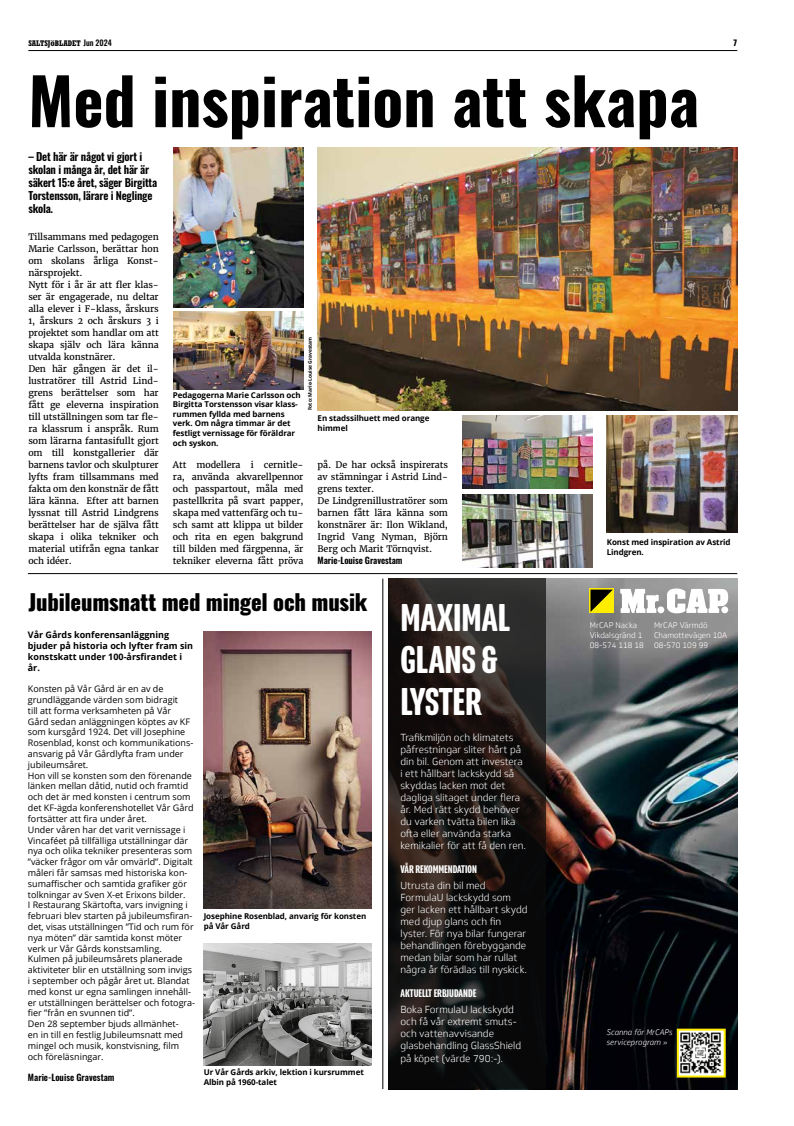
<style>
.page{position:relative;width:794px;height:1126px;background:#fff}
.page>*{position:absolute;margin:0;border:0;box-sizing:border-box;transform-origin:0 0}
.t1{font:700 64px "Oswald";color:#000}
.t2{font:500 42.1px/42.1px "Program Nar OT";color:#fff}
.t3{font:800 22px "Oswald";letter-spacing:-.01em;color:#000}
.t4{font:500 12px "Program Nar OT";color:#fff}
.t5{font:600 11px/13.2px "Oswald";letter-spacing:-.02em;color:#000}
.t6{font:300 10px/12px "Soleto";color:#fff}
.t7{font:9px/10.8px "Open Sans";color:#000}
.t8{font:9px/12px "Merriweather";letter-spacing:-.01em;color:#000}
.t9{font:700 9px/10.8px "Open Sans";color:#000}
.t10{font:600 9px "Oswald";letter-spacing:-.005em;color:#000}
.t11{font:700 8px/9.6px "Open Sans";letter-spacing:-.01em;color:#000}
.t12{font:300 8px/10px "Soleto";color:#fff}
.t13{font:italic 300 8px/10px "Soleto";color:#fff}
.t14{font:700 condensed 8px "Rockwell";color:#000}
.t15{font:800 8px "Oswald";color:#000}
.t16{font:700 5px "Open Sans";letter-spacing:-.01em;color:#000}
.s1{font-size:6.4px}
.s2{font-family:"Oswald";font-weight:500;font-stretch:normal}
</style>
<div class="page">
<hr style="left:28px;top:50px;width:709px;height:1px;background:#000">
<img style="left:546px;top:578px;width:191px;height:510px">
<svg style="left:388px;top:578px;width:158px;height:510px;background:#1a1615"></svg>
<div style="left:590px;top:589px;width:24px;height:24px;background:#ffed00"></div>
<svg style="left:590px;top:589px;width:23px;height:23px"></svg>
<svg style="left:620px;top:589px;width:38px;height:24px"></svg>
<div style="left:657px;top:606px;width:7px;height:7px;background:#fff;border-radius:50%"></div>
<svg style="left:667px;top:588px;width:61px;height:25px"></svg>
<img style="left:680px;top:1031px;width:42px;height:43px">
<div style="left:677px;top:1028px;width:48px;height:49px;border:2px solid #ffed00"></div>
<hr style="left:28px;top:573px;width:709px;height:1px;background:#000">
<hr style="left:383px;top:578px;width:1px;height:510px;background:#000">
<img style="left:204px;top:631px;width:167px;height:277px">
<img style="left:204px;top:943px;width:167px;height:122px">
<img style="left:173px;top:147px;width:130px;height:160px">
<img style="left:317px;top:147px;width:420px;height:263px">
<img style="left:173px;top:312px;width:130px;height:77px">
<img style="left:462px;top:415px;width:130px;height:73px">
<img style="left:462px;top:494px;width:130px;height:73px">
<img style="left:607px;top:415px;width:130px;height:117px">
<p class="t14" style="left:28px;top:39px;width:85px">SALTSJ<span class="s1">Ö</span>BLADET <span class="s2">Jun 2024</span></p>
<p class="t15" style="left:733px;top:39px;width:5px">7</p>
<h1 class="t1" style="left:28px;top:68px;width:672px">Med inspiration att skapa</h1>
<p class="t5" style="left:28px;top:150px;width:130px">– Det här är något vi gjort i skolan i många år, det här är säkert 15:e året, säger Birgitta<br>Torstensson, lärare i Neglinge skola.</p>
<p class="t8" style="left:28px;top:231px;width:132px">Tillsammans med pedagogen<br>Marie Carlsson, berättar hon om skolans årliga Konst&shy;närsprojekt.<br>Nytt för i år är att fler klas&shy;ser är engagerade, nu deltar alla elever i F-klass, årskurs<br>1, årskurs 2 och årskurs 3 i projektet som handlar om att skapa själv och lära känna utvalda konstnärer.<br>Den här gången är det il&shy;lustratörer till Astrid Lind&shy;grens berättelser som har fått ge eleverna inspiration till utställningen som tar fle&shy;ra klassrum i anspråk. Rum som lärarna fantasifullt gjort om till konstgallerier där barnens tavlor och skulpturer lyfts fram tillsammans med fakta om den konstnär de fått lära känna. Efter att barnen lyssnat till Astrid Lindgrens berättelser har de själva fått skapa i olika tekniker och material utifrån egna tankar och idéer.</p>
<p class="t16" style="left:306px;top:410px;width:75px;rotate:-90deg">Foto: Marie-Louise Gravestam</p>
<p class="t11" style="left:173px;top:389px;width:129px">Pedagogerna Marie Carlsson och<br>Birgitta Torstensson visar klass&shy;rummen fyllda med barnens verk. Om några timmar är det festligt vernissage för föräldrar och syskon.</p>
<p class="t11" style="left:317px;top:413px;width:113px">En stadssilhuett med orange himmel</p>
<p class="t8" style="left:317px;top:459px;width:132px">på. De har också inspirerats av stämningar i Astrid Lind&shy;grens texter.<br>De Lindgrenillustratörer som barnen fått lära känna som konstnärer är: Ilon Wikland,<br>Ingrid Vang Nyman, Björn<br>Berg och Marit Törnqvist.</p>
<p class="t10" style="left:317px;top:556px;width:86px">Marie-Louise Gravestam</p>
<p class="t8" style="left:173px;top:459px;width:132px;text-align:justify">Att modellera i cernitle&shy;ra, använda akvarellpennor och passpartout, måla med pastellkrita på svart papper, skapa med vattenfärg och tu&shy;sch samt att klippa ut bilder och rita en egen bakgrund till bilden med färgpenna, är tekniker eleverna fått pröva</p>
<h3 class="t3" style="left:28px;top:591px;width:341px">Jubileumsnatt med mingel och musik</h3>
<p class="t9" style="left:28px;top:629px;width:167px">Vår Gårds konferensanläggning bjuder på historia och lyfter fram sin konstskatt under 100-årsfirandet i år.</p>
<p class="t7" style="left:28px;top:683px;width:169px">Konsten på Vår Gård är en av de grundläggande värden som bidragit<br>till att forma verksamheten på Vår<br>Gård sedan anläggningen köptes av KF som kursgård 1924. Det vill Josephine Rosenblad, konst och kommunikations&shy;ansvarig på Vår Gårdlyfta fram under jubileumsåret.<br>Hon vill se konsten som den förenande länken mellan dåtid, nutid och framtid och det är med konsten i centrum som det KF-ägda konferenshotellet Vår Gård fortsätter att fira under året.<br>Under våren har det varit vernissage i Vincaféet på tillfälliga utställningar där nya och olika tekniker presenteras som ”väcker frågor om vår omvärld”. Digitalt måleri får samsas med historiska kon&shy;sumaffischer och samtida grafiker gör tolkningar av Sven X-et Erixons bilder.<br>I Restaurang Skärtofta, vars invigning i februari blev starten på jubileumsfiran&shy;det, visas utställningen ”Tid och rum för nya möten” där samtida konst möter verk ur Vår Gårds konstsamling.<br>Kulmen på jubileumsårets planerade aktiviteter blir en utställning som invigs i september och pågår året ut. Blandat med konst ur egna samlingen innehåll&shy;er utställningen berättelser och fotogra&shy;fier ”från en svunnen tid”.<br>Den 28 september bjuds allmänhet-<br>en in till en festlig Jubileumsnatt med mingel och musik, konstvisning, film och föreläsningar.</p>
<p class="t10" style="left:28px;top:1072px;width:88px">Marie-Louise Gravestam</p>
<p class="t11" style="left:204px;top:911px;width:164px">Josephine Rosenblad, anvarig för konsten på Vår Gård</p>
<p class="t11" style="left:204px;top:1067px;width:162px">Ur Vår Gårds arkiv, lektion i kursrummet<br>Albin på 1960-talet</p>
<h2 class="t2" style="left:400px;top:596px;width:111px">MAXIMAL<br>GLANS &amp;<br>LYSTER</h2>
<p class="t6" style="left:400px;top:731px;width:127px">Trafikmiljön och klimatets påfrestningar sliter hårt på din bil. Genom att investera i ett hållbart lackskydd så skyddas lacken mot det dagliga slitaget under flera år. Med rätt skydd behöver du varken tvätta bilen lika ofta eller använda starka kemikalier för att få den ren.</p>
<h3 class="t4" style="left:400px;top:862px;width:78px">VÅR REKOMMENDATION</h3>
<p class="t6" style="left:400px;top:879px;width:129px">Utrusta din bil med<br>FormulaU lackskydd som ger lacken ett hållbart skydd med djup glans och fin lyster. För nya bilar fungerar behandlingen förebyggande medan bilar som har rullat några år förädlas till nyskick.</p>
<h3 class="t4" style="left:400px;top:986px;width:77px">AKTUELLT ERBJUDANDE</h3>
<p class="t6" style="left:400px;top:1003px;width:122px">Boka FormulaU lackskydd och få vår extremt smuts&shy;och vattenavvisande glasbehandling GlassShield på köpet (värde 790:-).</p>
<p class="t11" style="left:607px;top:537px;width:125px">Konst med inspiration av Astrid<br>Lindgren.</p>
<p class="t12" style="left:590px;top:620px;width:56px">MrCAP Nacka<br>Vikdalsgränd 1<br>08-574 118 18</p>
<p class="t12" style="left:654px;top:620px;width:75px">MrCAP Värmdö<br>Chamottevägen 10A<br>08-570 109 99</p>
<p class="t13" style="left:607px;top:1026px;width:67px">Scanna för MrCAPs serviceprogram »</p>
</div>
